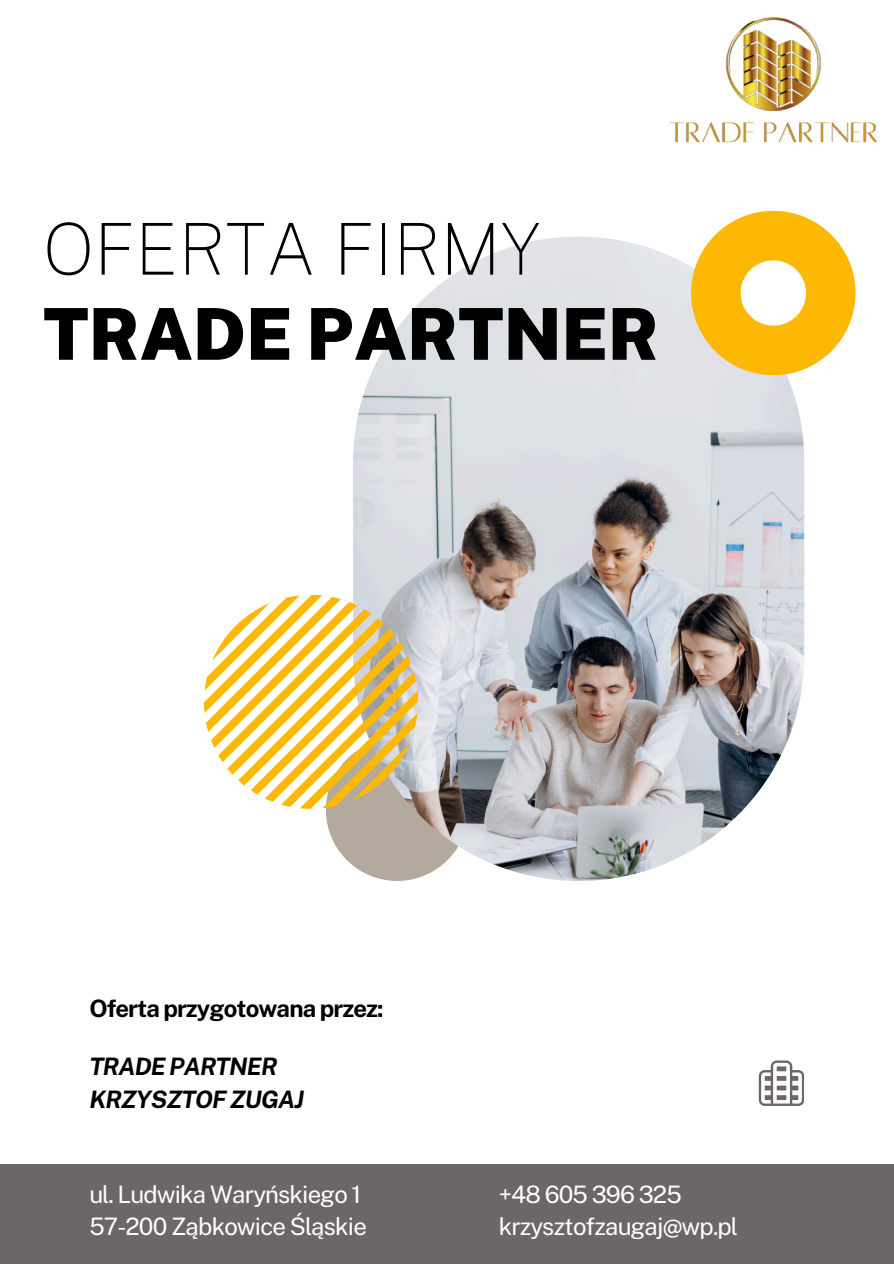
<style>
.page{position:relative;width:894px;height:1264px;background:#fff}
.page>*{position:absolute;margin:0;border:0;box-sizing:border-box;transform-origin:0 0}
.t1{font:900 71.55px "Public Sans";color:#000}
.t2{font:100 71.55px "Public Sans";color:#000}
.t3{font:24px "Public Sans";letter-spacing:-.035em;color:#fff}
.t4{font:italic 700 24px/32.7px "Public Sans";letter-spacing:-.035em;color:#000}
.t5{font:700 24px "Public Sans";letter-spacing:-.035em;color:#000}
</style>
<div class="page">
<div style="left:326px;top:738px;width:142px;height:143px;background:#b3a99d;border-radius:50%"></div>
<img style="left:353px;top:236px;width:451px;height:645px;border-radius:225px">
<div style="left:0;top:1164px;width:893px;height:99px;background:#6d6666"></div>
<svg style="left:204px;top:595px;width:214px;height:213px"></svg>
<svg style="left:758px;top:1060px;width:45px;height:45px"></svg>
<svg style="left:691px;top:211px;width:164px;height:164px"></svg>
<img style="left:669px;top:17px;width:209px;height:126px">
<h2 class="t2" style="left:43px;top:207px;width:498px">OFERTA FIRMY</h2>
<p class="t1" style="left:43px;top:292px;width:617px">TRADE PARTNER</p>
<h1 class="t5" style="left:89px;top:993px;width:295px">Oferta przygotowana przez:</h1>
<p class="t4" style="left:89px;top:1050px;width:216px">TRADE PARTNER<br>KRZYSZTOF ZUGAJ</p>
<h4 class="t3" style="left:89px;top:1179px;width:273px">ul. Ludwika Waryńskiego 1</h4>
<h3 class="t3" style="left:89px;top:1212px;width:279px">57-200 Ząbkowice Śląskie</h3>
<p class="t3" style="left:498px;top:1179px;width:184px">+48 605 396 325</p>
<p class="t3" style="left:498px;top:1212px;width:241px">krzysztofzaugaj@wp.pl</p>
</div>
